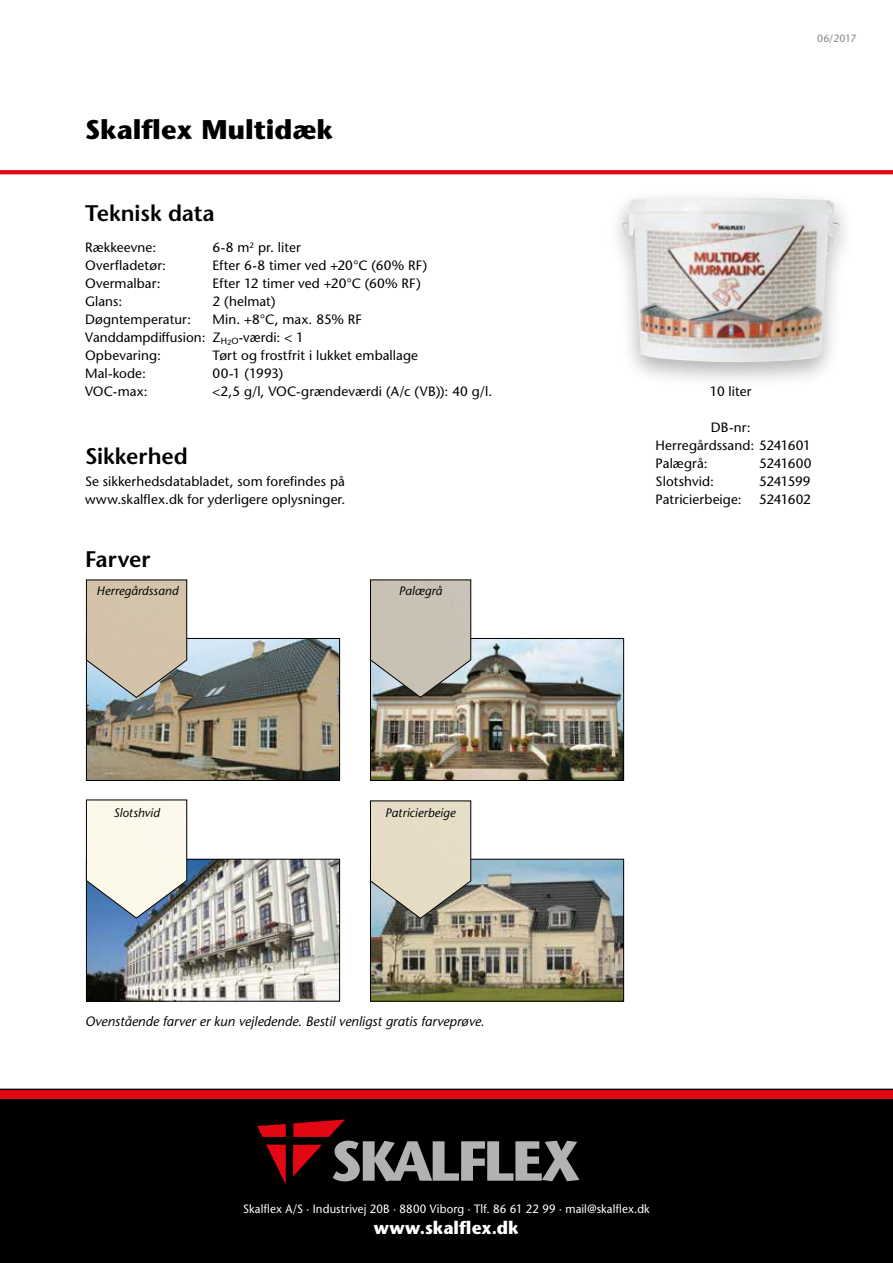
<style>
.page{position:relative;width:893px;height:1263px;background:#fff}
.page>*{position:absolute;margin:0;border:0;box-sizing:border-box;transform-origin:0 0}
.t1{font:700 27px "Stone Sans";color:#000}
.t2{font:600 22.5px "Stone Sans";color:#000}
.t3{font:700 18px "Stone Sans";letter-spacing:.005em;color:#fff;scale:.95 1}
.t4{font:13.5px/18px "Stone Sans";letter-spacing:.005em;color:#000}
.t5{font:italic 13.5px "Stone Sans";color:#000}
.t6{font:13.5px "Stone Sans";letter-spacing:-.03em;color:#000}
.t7{font:italic 12.3px "Stone Sans";letter-spacing:.005em;color:#000}
.t8{font:12px "Stone Sans";letter-spacing:.015em;color:#fff;scale:.95 1}
.t9{font:10.5px "Stone Sans";letter-spacing:-.005em;color:#878787}
</style>
<div class="page">
<div style="left:0;top:1097px;width:893px;height:166px;background:#000"></div>
<div style="left:0;top:1090px;width:893px;height:9px;background:#e30613"></div>
<hr style="left:0;top:1089px;width:893px;height:1px;background:#000">
<svg style="left:0;top:170px;width:893px;height:4px;background:#e30b18"></svg>
<div style="left:604px;top:188px;width:253px;height:201px;background:#000;opacity:.3"></div>
<img style="left:622px;top:198px;width:217px;height:164px">
<img style="left:88px;top:640px;width:250px;height:139px">
<div style="left:86px;top:638px;width:254px;height:143px;border:1px solid #000"></div>
<img style="left:88px;top:861px;width:250px;height:138px">
<div style="left:86px;top:859px;width:254px;height:142px;border:1px solid #000"></div>
<img style="left:372px;top:640px;width:250px;height:139px">
<div style="left:370px;top:638px;width:254px;height:143px;border:1px solid #000"></div>
<img style="left:372px;top:861px;width:250px;height:138px">
<div style="left:370px;top:859px;width:254px;height:142px;border:1px solid #000"></div>
<svg style="left:86px;top:579px;width:101px;height:119px;background:#c2b9a6"></svg>
<svg style="left:86px;top:799px;width:101px;height:120px;background:#dadcd6"></svg>
<svg style="left:370px;top:579px;width:101px;height:119px;background:#b7b2a7"></svg>
<svg style="left:370px;top:800px;width:101px;height:119px;background:#d2cab7"></svg>
<svg style="left:257px;top:1124px;width:29px;height:13px"></svg>
<svg style="left:266px;top:1144px;width:20px;height:40px"></svg>
<svg style="left:293px;top:1119px;width:286px;height:62px"></svg>
<h1 class="t1" style="left:85px;top:112px;width:250px">Skalflex Multidæk</h1>
<h2 class="t2" style="left:85px;top:199px;width:131px">Teknisk data</h2>
<p class="t4" style="left:85px;top:238px;width:73px">Rækkeevne:</p>
<p class="t4" style="left:213px;top:238px;width:90px">6-8 m<sup>2</sup> pr. liter</p>
<p class="t4" style="left:85px;top:256px;width:83px">Overfladetør:</p>
<p class="t4" style="left:213px;top:256px;width:216px">Efter 6-8 timer ved +20°C (60% RF)</p>
<p class="t4" style="left:85px;top:274px;width:77px">Overmalbar:</p>
<p class="t4" style="left:213px;top:274px;width:210px">Efter 12 timer ved +20°C (60% RF)</p>
<p class="t4" style="left:85px;top:292px;width:39px">Glans:</p>
<p class="t4" style="left:213px;top:292px;width:64px">2 (helmat)</p>
<p class="t4" style="left:85px;top:310px;width:107px">Døgntemperatur:</p>
<p class="t4" style="left:85px;top:310px;width:278px;text-indent:128px">Min. +8°C, max. 85% RF<br>Vanddampdiffusion: Z<sub>H</sub><sub>2</sub><sub>O</sub>-værdi: &lt; 1<br>Opbevaring:</p>
<p class="t4" style="left:213px;top:346px;width:207px">Tørt og frostfrit i lukket emballage</p>
<p class="t4" style="left:85px;top:364px;width:62px">Mal-kode:</p>
<p class="t4" style="left:213px;top:364px;width:72px">00-1 (1993)</p>
<p class="t4" style="left:85px;top:382px;width:64px">VOC-max:</p>
<p class="t4" style="left:213px;top:382px;width:281px">&lt;2,5 g/l, VOC-grændeværdi (A/c (VB)): 40 g/l.</p>
<h2 class="t2" style="left:85px;top:442px;width:104px">Sikkerhed</h2>
<p class="t4" style="left:85px;top:472px;width:262px">Se sikkerhedsdatabladet, som forefindes på www.skalflex.dk for yderligere oplysninger.</p>
<h2 class="t2" style="left:85px;top:545px;width:67px">Farver</h2>
<p class="t7" style="left:96px;top:583px;width:83px">Herregårdssand</p>
<p class="t7" style="left:113px;top:805px;width:48px">Slotshvid</p>
<p class="t7" style="left:399px;top:583px;width:45px">Palægrå</p>
<p class="t7" style="left:385px;top:805px;width:72px">Patricierbeige</p>
<p class="t5" style="left:85px;top:1013px;width:401px">Ovenstående farver er kun vejledende. Bestil venligst gratis farveprøve.</p>
<p class="t9" style="left:817px;top:32px;width:41px">06/2017</p>
<p class="t4" style="left:710px;top:382px;width:43px">10 liter</p>
<p class="t4" style="left:656px;top:418px;width:157px;text-indent:55px">DB-nr:<br>Herregårdssand: 5241601<br>Palægrå:</p>
<p class="t6" style="left:759px;top:455px;width:54px">5241600</p>
<p class="t4" style="left:656px;top:472px;width:60px">Slotshvid:</p>
<p class="t6" style="left:759px;top:473px;width:53px">5241599</p>
<p class="t4" style="left:656px;top:490px;width:88px">Patricierbeige:</p>
<p class="t6" style="left:759px;top:491px;width:53px">5241602</p>
<p class="t8" style="left:243px;top:1201px;width:429px">Skalflex A/S · Industrivej 20B · 8800 Viborg · Tlf. 86 61 22 99 · mail@skalflex.dk</p>
<h3 class="t3" style="left:374px;top:1217px;width:154px">www.skalflex.dk</h3>
</div>
